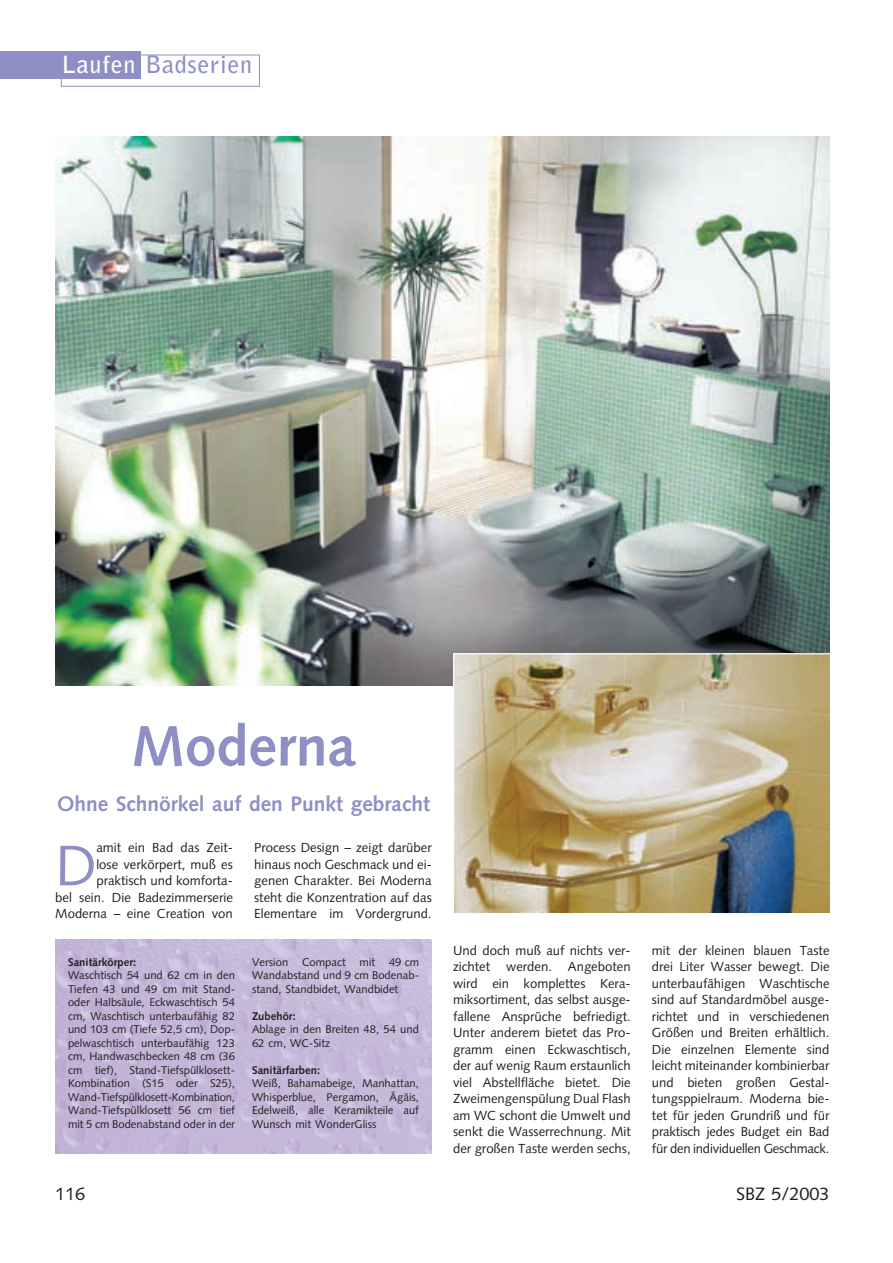
<style>
.page{position:relative;width:893px;height:1263px;background:#fff}
.page>*{position:absolute;margin:0;border:0;box-sizing:border-box;transform-origin:0 0}
.t1{font:57.15px "Syntax";color:#8e8fc5}
.t2{font:700 57px "Syntax";color:#8e8fc5}
.t3{font:700 24px "Bell Gothic";letter-spacing:.03em;color:#8e8fc5}
.t4{font:700 21px "Syntax";color:#8e8fc5}
.t5{font:18px "Syntax";color:#231f20}
.t6{font:13.2px/16.5px "Syntax";color:#231f20;text-align:justify}
.t7{font:11.25px/13.5px "Syntax";color:#231f20;text-align:justify}
.t8{font:700 11.25px "Syntax";color:#231f20}
.s1{color:#fff}
</style>
<div class="page">
<div style="left:0;top:51px;width:140px;height:28px;background:#8e8fc5"></div>
<div style="left:61px;top:55px;width:199px;height:32px;border:1px solid #8e8fc5"></div>
<img style="left:55px;top:136px;width:774px;height:550px">
<img style="left:455px;top:655px;width:374px;height:257px">
<div style="left:453px;top:653px;width:378px;height:261px;border:1px solid #fff"></div>
<img style="left:55px;top:940px;width:377px;height:213px">
<h3 class="t3" style="left:62px;top:55px;width:192px"><span class="s1">Laufen</span> Badserien</h3>
<h2 class="t2" style="left:131px;top:723px;width:226px">Moderna</h2>
<h3 class="t4" style="left:57px;top:795px;width:374px">Ohne Schnörkel auf den Punkt gebracht</h3>
<p class="t6" style="left:55px;top:841px;width:179px;text-align:right">amit ein Bad das Zeit-<br>lose verkörpert, muß es praktisch und komforta-<br>bel sein. Die Badezimmerserie<br>Moderna – eine Creation von</p>
<p class="t6" style="left:254px;top:841px;width:179px">Process Design – zeigt darüber hinaus noch Geschmack und ei&shy;genen Charakter. Bei Moderna steht die Konzentration auf das Elementare im Vordergrund.</p>
<h1 class="t1" style="left:55px;top:842px;width:43px">D</h1>
<p class="t8" style="left:68px;top:957px;width:70px">Sanitärkörper:</p>
<p class="t7" style="left:68px;top:970px;width:168px">Waschtisch 54 und 62 cm in den Tiefen 43 und 49 cm mit Stand&shy;oder Halbsäule, Eckwaschtisch 54 cm, Waschtisch unterbaufähig 82 und 103 cm (Tiefe 52,5 cm), Dop&shy;pelwaschtisch unterbaufähig 123 cm, Handwaschbecken 48 cm (36 cm tief), Stand-Tiefspülklosett-Kombination (S15 oder S25), Wand-Tiefspülklosett-Kombination, Wand-Tiefspülklosett 56 cm tief mit 5 cm Bodenabstand oder in der</p>
<p class="t7" style="left:252px;top:956px;width:168px">Version Compact mit 49 cm Wandabstand und 9 cm Bodenab&shy;stand, Standbidet, Wandbidet</p>
<p class="t8" style="left:252px;top:1011px;width:45px">Zubehör:</p>
<p class="t7" style="left:252px;top:1024px;width:168px">Ablage in den Breiten 48, 54 und<br>62 cm, WC-Sitz</p>
<p class="t8" style="left:252px;top:1065px;width:70px">Sanitärfarben:</p>
<p class="t7" style="left:252px;top:1078px;width:168px">Weiß, Bahamabeige, Manhattan, Whisperblue, Pergamon, Ägäis, Edelweiß, alle Keramikteile auf Wunsch mit WonderGliss</p>
<p class="t6" style="left:453px;top:943px;width:179px">Und doch muß auf nichts ver&shy;zichtet werden. Angeboten wird ein komplettes Kera&shy;miksortiment, das selbst ausge&shy;fallene Ansprüche befriedigt.<br>Unter anderem bietet das Pro&shy;gramm einen Eckwaschtisch, der auf wenig Raum erstaunlich viel Abstellfläche bietet. Die Zweimengenspülung Dual Flash am WC schont die Umwelt und senkt die Wasserrechnung. Mit der großen Taste werden sechs,</p>
<p class="t6" style="left:652px;top:943px;width:179px">mit der kleinen blauen Taste drei Liter Wasser bewegt. Die unterbaufähigen Waschtische sind auf Standardmöbel ausge&shy;richtet und in verschiedenen Größen und Breiten erhältlich.<br>Die einzelnen Elemente sind leicht miteinander kombinierbar und bieten großen Gestal&shy;tungsppielraum. Moderna bie&shy;tet für jeden Grundriß und für praktisch jedes Budget ein Bad für den individuellen Geschmack.</p>
<h3 class="t5" style="left:55px;top:1186px;width:32px">116</h3>
<h3 class="t5" style="left:736px;top:1186px;width:95px">SBZ 5/2003</h3>
</div>
